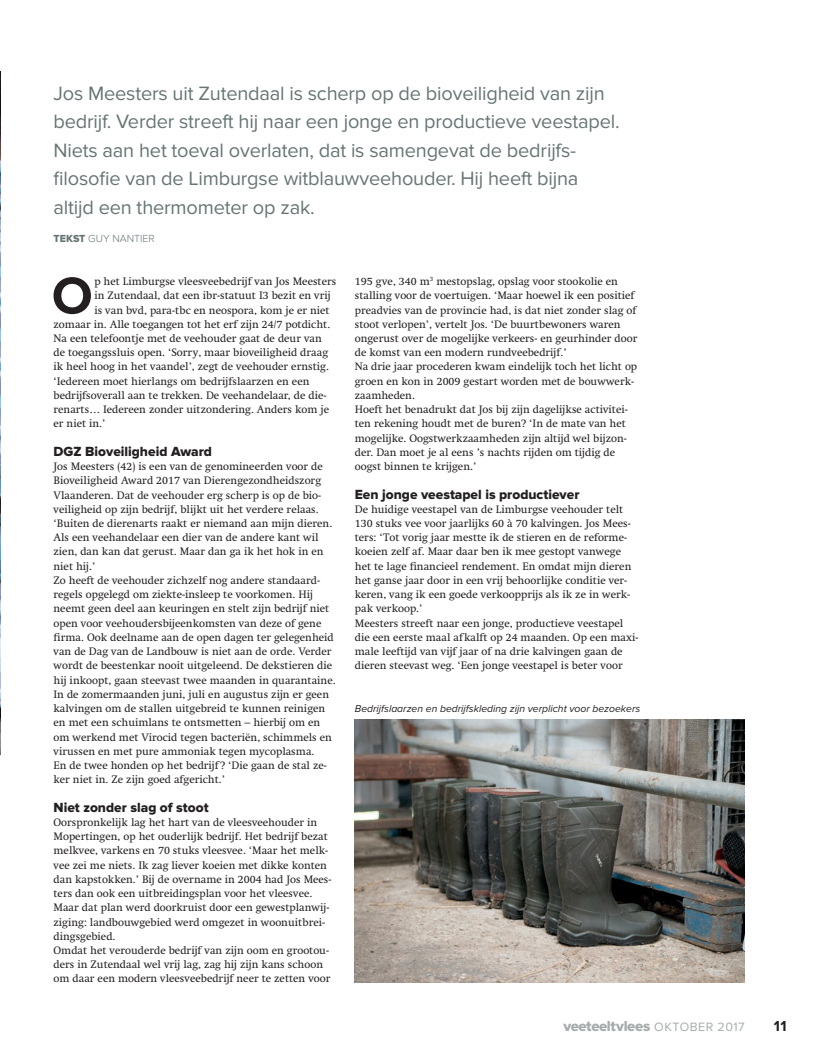
<style>
.page{position:relative;width:816px;height:1054px;background:#fff}
.page>*{position:absolute;margin:0;border:0;box-sizing:border-box;transform-origin:0 0}
.t1{font:700 53.62px "Proxima Nova";color:#231f20}
.t2{font:20px/28.5px "Proxima Nova";letter-spacing:-.01em;color:#687575}
.t3{font:15px "Proxima Nova Extrabld";letter-spacing:-.025em;color:#a6acac}
.t4{font:700 15px "Proxima Nova";color:#231f20}
.t5{font:13.75px "Proxima Nova Extrabld";color:#231f20}
.t6{font:11px/14.2px "Swift LT Pro";color:#231f20}
.t7{font:300 10.62px "Proxima Nova";color:#687575}
.t8{font:italic 10.38px "Proxima Nova";color:#231f20}
.s1{font-family:"Proxima Nova Extrabld";font-weight:400}
.s2{font-family:"Proxima Nova";font-size:12.5px}
</style>
<div class="page">
<img style="left:0;top:71px;width:1px;height:683px">
<img style="left:355px;top:719px;width:389px;height:263px">
<p class="t2" style="left:54px;top:79px;width:568px">Jos Meesters uit Zutendaal is scherp op de bioveiligheid van zijn bedrijf. Verder streeft hij naar een jonge en productieve veestapel.<br>Niets aan het toeval overlaten, dat is samengevat de bedrijfs&shy;filosofie van de Limburgse witblauwveehouder. Hij heeft bijna altijd een thermometer op zak.</p>
<p class="t7" style="left:54px;top:233px;width:103px"><span class="s1">TEKST</span> GUY NANTIER</p>
<h1 class="t1" style="left:52px;top:265px;width:43px">O</h1>
<p class="t6" style="left:94px;top:274px;width:243px">p het Limburgse vleesveebedrĳf van Jos Meesters</p>
<p class="t6" style="left:94px;top:288px;width:238px">in Zutendaal, dat een ibr-statuut I3 bezit en vrĳ</p>
<p class="t6" style="left:94px;top:302px;width:237px">is van bvd, para-tbc en neospora, kom je er niet</p>
<p class="t6" style="left:54px;top:317px;width:278px">zomaar in. Alle toegangen tot het erf zĳn 24/7 potdicht.</p>
<p class="t6" style="left:54px;top:331px;width:270px">Na een telefoontje met de veehouder gaat de deur van</p>
<p class="t6" style="left:54px;top:345px;width:276px">de toegangssluis open. ‘Sorry, maar bioveiligheid draag</p>
<p class="t6" style="left:54px;top:359px;width:277px">ik heel hoog in het vaandel’, zegt de veehouder ernstig.</p>
<p class="t6" style="left:54px;top:374px;width:257px">‘Iedereen moet hierlangs om bedrĳfslaarzen en een</p>
<p class="t6" style="left:54px;top:388px;width:274px">bedrĳfsoverall aan te trekken. De veehandelaar, de die-</p>
<p class="t6" style="left:54px;top:402px;width:277px">renarts… Iedereen zonder uitzondering. Anders kom je</p>
<p class="t6" style="left:54px;top:416px;width:53px">er niet in.’</p>
<p class="t5" style="left:54px;top:443px;width:160px">DGZ Bioveiligheid Award</p>
<p class="t6" style="left:54px;top:459px;width:284px">Jos Meesters (42) is een van de genomineerden voor de Bioveiligheid Award 2017 van Dierengezondheidszorg Vlaanderen. Dat de veehouder erg scherp is op de bio&shy;veiligheid op zĳn bedrĳf, blĳkt uit het verdere relaas. ‘Buiten de dierenarts raakt er niemand aan mĳn dieren.<br>Als een veehandelaar een dier van de andere kant wil zien, dan kan dat gerust. Maar dan ga ik het hok in en niet hĳ.’<br>Zo heeft de veehouder zichzelf nog andere standaard&shy;regels opgelegd om ziekte-insleep te voorkomen. Hĳ neemt geen deel aan keuringen en stelt zĳn bedrĳf niet open voor veehoudersbĳeenkomsten van deze of gene firma. Ook deelname aan de open dagen ter gelegenheid van de Dag van de Landbouw is niet aan de orde. Verder wordt de beestenkar nooit uitgeleend. De dekstieren die hĳ inkoopt, gaan steevast twee maanden in quarantaine.<br>In de zomermaanden juni, juli en augustus zĳn er geen kalvingen om de stallen uitgebreid te kunnen reinigen en met een schuimlans te ontsmetten – hierbĳ om en om werkend met Virocid tegen bacteriën, schimmels en virussen en met pure ammoniak tegen mycoplasma.<br>En de twee honden op het bedrĳf? ‘Die gaan de stal ze&shy;ker niet in. Ze zĳn goed afgericht.’</p>
<p class="t5" style="left:54px;top:798px;width:157px">Niet zonder slag of stoot</p>
<p class="t6" style="left:54px;top:814px;width:279px">Oorspronkelĳk lag het hart van de vleesveehouder in Mopertingen, op het ouderlĳk bedrĳf. Het bedrĳf bezat melkvee, varkens en 70 stuks vleesvee. ‘Maar het melk&shy;vee zei me niets. Ik zag liever koeien met dikke konten dan kapstokken.’ Bĳ de overname in 2004 had Jos Mees&shy;ters dan ook een uitbreidingsplan voor het vleesvee.<br>Maar dat plan werd doorkruist door een gewestplanwĳ&shy;ziging: landbouwgebied werd omgezet in woonuitbrei&shy;dingsgebied.<br>Omdat het verouderde bedrĳf van zĳn oom en grootou&shy;ders in Zutendaal wel vrĳ lag, zag hĳ zĳn kans schoon om daar een modern vleesveebedrĳf neer te zetten voor</p>
<p class="t6" style="left:355px;top:274px;width:284px">195 gve, 340 m<sup>3</sup> mestopslag, opslag voor stookolie en stalling voor de voertuigen. ‘Maar hoewel ik een positief preadvies van de provincie had, is dat niet zonder slag of stoot verlopen’, vertelt Jos. ‘De buurtbewoners waren ongerust over de mogelĳke verkeers- en geurhinder door de komst van een modern rundveebedrĳf.’<br>Na drie jaar procederen kwam eindelĳk toch het licht op groen en kon in 2009 gestart worden met de bouwwerk&shy;zaamheden.<br>Hoeft het benadrukt dat Jos bĳ zĳn dagelĳkse activitei&shy;ten rekening houdt met de buren? ‘In de mate van het mogelĳke. Oogstwerkzaamheden zĳn altĳd wel bĳzon&shy;der. Dan moet je al eens ’s nachts rĳden om tĳdig de oogst binnen te krĳgen.’</p>
<p class="t5" style="left:355px;top:486px;width:226px">Een jonge veestapel is productiever</p>
<p class="t6" style="left:355px;top:501px;width:285px">De huidige veestapel van de Limburgse veehouder telt 130 stuks vee voor jaarlĳks 60 à 70 kalvingen. Jos Mees&shy;ters: ‘Tot vorig jaar mestte ik de stieren en de reforme&shy;koeien zelf af. Maar daar ben ik mee gestopt vanwege het te lage financieel rendement. En omdat mĳn dieren het ganse jaar door in een vrĳ behoorlĳke conditie ver&shy;keren, vang ik een goede verkoopprĳs als ik ze in werk&shy;pak verkoop.’<br>Meesters streeft naar een jonge, productieve veestapel die een eerste maal afkalft op 24 maanden. Op een maxi&shy;male leeftĳd van vĳf jaar of na drie kalvingen gaan de dieren steevast weg. ‘Een jonge veestapel is beter voor</p>
<p class="t8" style="left:355px;top:702px;width:287px">Bedrijfslaarzen en bedrijfskleding zijn verplicht voor bezoekers</p>
<h3 class="t3" style="left:563px;top:1017px;width:183px">veeteeltvlees <span class="s2">OKTOBER 2017</span></h3>
<h3 class="t4" style="left:773px;top:1017px;width:14px">11</h3>
</div>
